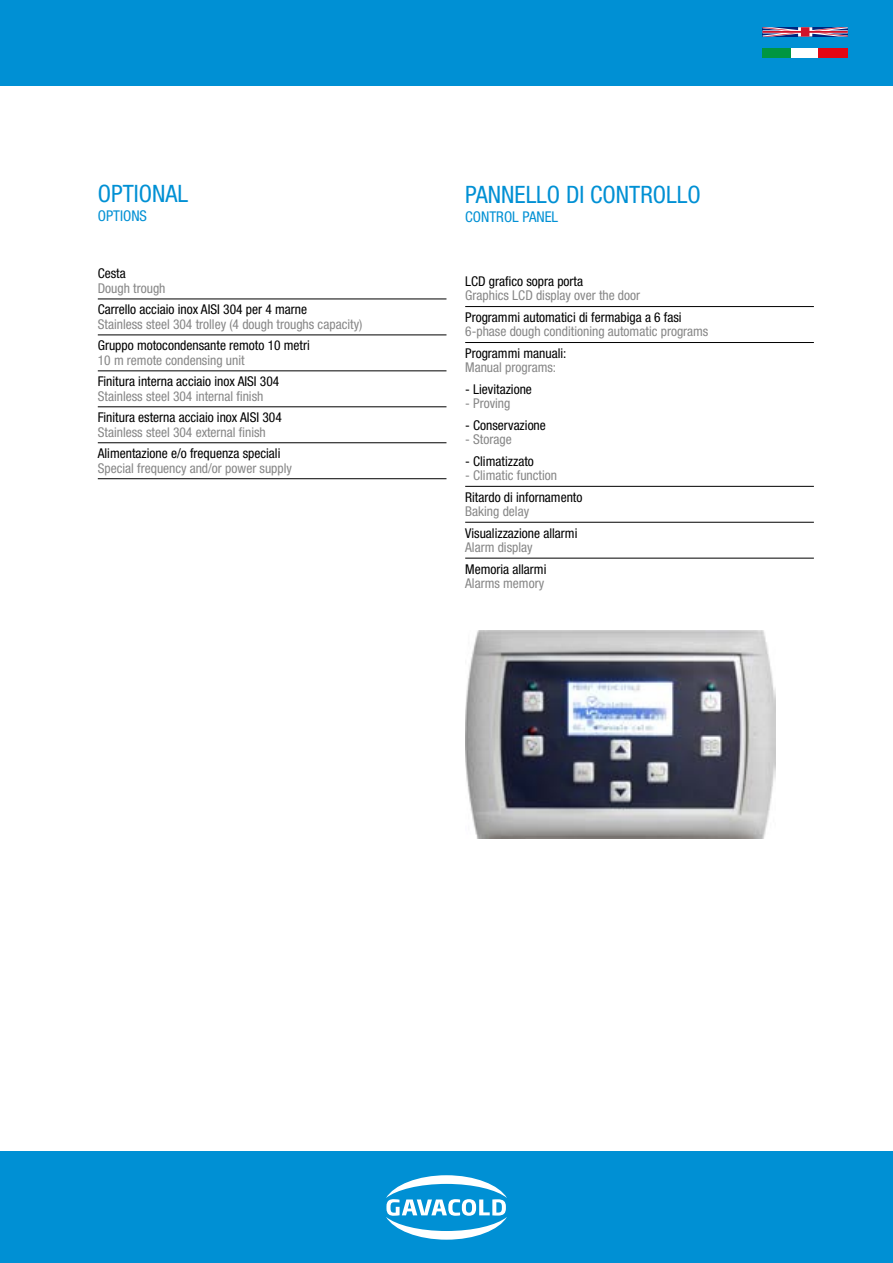
<style>
.page{position:relative;width:893px;height:1263px;background:#fff}
.page>*{position:absolute;margin:0;border:0;box-sizing:border-box;transform-origin:0 0}
.t1{font:condensed 24px "Helvetica Neue LT Std";color:#0090d4}
.t2{font:condensed 14.85px "Helvetica Neue LT Std";color:#0090d4}
.t3{font:condensed 13.5px "Helvetica Neue LT Std";color:#000}
.t4{font:condensed 13.5px "Helvetica Neue LT Std";color:#878787}
</style>
<div class="page">
<div style="left:0;top:1152px;width:893px;height:111px;background:#0090d4"></div>
<svg style="left:386px;top:1175px;width:121px;height:65px"></svg>
<div style="left:0;top:0;width:893px;height:85px;background:#0090d4"></div>
<div style="left:791px;top:49px;width:29px;height:9px;background:#fff"></div>
<div style="left:819px;top:49px;width:29px;height:9px;background:#e30613"></div>
<div style="left:763px;top:49px;width:28px;height:9px;background:#009641"></div>
<svg style="left:763px;top:27px;width:85px;height:10px"></svg>
<hr style="left:98px;top:299px;width:348px;height:1px;background:#000">
<hr style="left:98px;top:442px;width:348px;height:1px;background:#000">
<hr style="left:98px;top:335px;width:348px;height:1px;background:#000">
<hr style="left:98px;top:478px;width:348px;height:1px;background:#000">
<hr style="left:98px;top:371px;width:348px;height:1px;background:#000">
<hr style="left:98px;top:407px;width:348px;height:1px;background:#000">
<hr style="left:465px;top:306px;width:349px;height:1px;background:#000">
<hr style="left:465px;top:342px;width:349px;height:1px;background:#000">
<hr style="left:465px;top:558px;width:349px;height:1px;background:#000">
<hr style="left:465px;top:522px;width:349px;height:1px;background:#000">
<hr style="left:465px;top:486px;width:349px;height:1px;background:#000">
<img style="left:466px;top:630px;width:310px;height:208px">
<h1 class="t1" style="left:98px;top:179px;width:92px">OPTIONAL</h1>
<p class="t2" style="left:98px;top:207px;width:51px">OPTIONS</p>
<p class="t3" style="left:98px;top:266px;width:29px">Cesta</p>
<p class="t3" style="left:98px;top:302px;width:211px">Carrello acciaio inox AISI 304 per 4 marne</p>
<p class="t3" style="left:98px;top:338px;width:214px">Gruppo motocondensante remoto 10 metri</p>
<p class="t3" style="left:98px;top:374px;width:183px">Finitura interna acciaio inox AISI 304</p>
<p class="t3" style="left:98px;top:410px;width:186px">Finitura esterna acciaio inox AISI 304</p>
<p class="t3" style="left:98px;top:446px;width:184px">Alimentazione e/o frequenza speciali</p>
<p class="t4" style="left:98px;top:280px;width:69px">Dough trough</p>
<p class="t4" style="left:98px;top:316px;width:266px">Stainless steel 304 trolley (4 dough troughs capacity)</p>
<p class="t4" style="left:98px;top:352px;width:148px">10 m remote condensing unit</p>
<p class="t4" style="left:98px;top:388px;width:167px">Stainless steel 304 internal finish</p>
<p class="t4" style="left:98px;top:424px;width:170px">Stainless steel 304 external finish</p>
<p class="t4" style="left:98px;top:460px;width:196px">Special frequency and/or power supply</p>
<h1 class="t1" style="left:465px;top:181px;width:237px">PANNELLO DI CONTROLLO</h1>
<p class="t2" style="left:465px;top:208px;width:94px">CONTROL PANEL</p>
<p class="t3" style="left:465px;top:273px;width:119px">LCD grafico sopra porta</p>
<p class="t3" style="left:465px;top:309px;width:218px">Programmi automatici di fermabiga a 6 fasi</p>
<p class="t3" style="left:465px;top:345px;width:103px">Programmi manuali:</p>
<p class="t3" style="left:465px;top:381px;width:68px">- Lievitazione</p>
<p class="t3" style="left:465px;top:417px;width:82px">- Conservazione</p>
<p class="t3" style="left:465px;top:453px;width:70px">- Climatizzato</p>
<p class="t3" style="left:465px;top:489px;width:119px">Ritardo di infornamento</p>
<p class="t3" style="left:465px;top:525px;width:114px">Visualizzazione allarmi</p>
<p class="t3" style="left:465px;top:561px;width:83px">Memoria allarmi</p>
<p class="t4" style="left:465px;top:288px;width:177px">Graphics LCD display over the door</p>
<p class="t4" style="left:465px;top:324px;width:245px">6-phase dough conditioning automatic programs</p>
<p class="t4" style="left:465px;top:360px;width:92px">Manual programs:</p>
<p class="t4" style="left:465px;top:396px;width:47px">- Proving</p>
<p class="t4" style="left:465px;top:432px;width:48px">- Storage</p>
<p class="t4" style="left:465px;top:468px;width:93px">- Climatic function</p>
<p class="t4" style="left:465px;top:504px;width:65px">Baking delay</p>
<p class="t4" style="left:465px;top:540px;width:69px">Alarm display</p>
<p class="t4" style="left:465px;top:576px;width:81px">Alarms memory</p>
</div>
